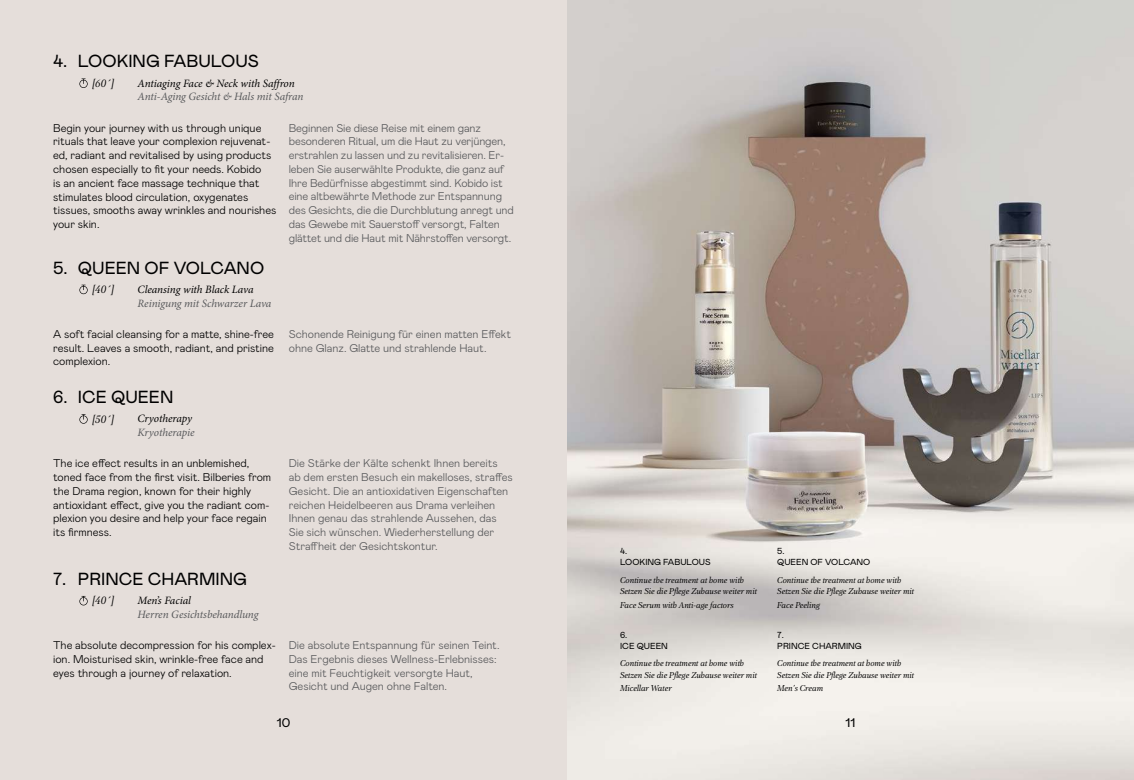
<style>
.page{position:relative;width:1134px;height:780px;background:#fff}
.page>*{position:absolute;margin:0;border:0;box-sizing:border-box;transform-origin:0 0}
.t1{font:17.5px "Mabry Pro";color:#000}
.t2{font:12.5px "Mabry Pro";color:#000;scale:1.07 1}
.t3{font:300 11.25px/13.8px "Mabry Pro";letter-spacing:-.01em;color:#58595b}
.t4{font:300 11.25px/13.8px "Mabry Pro";color:#000}
.t5{font:italic 11.25px "Minion Pro";letter-spacing:-.01em;color:#58595b}
.t6{font:italic 11.25px "Minion Pro";letter-spacing:-.01em;color:#000}
.t7{font:italic 11.25px "PF Regal Text Pro";color:#000}
.t8{font:italic 8.75px/11.2px "PF Regal Text Pro";color:#000}
.t9{font:8.75px/11.2px "Mabry Pro";color:#000}
</style>
<div class="page">
<img style="left:567px;top:0;width:567px;height:780px">
<div style="left:0;top:0;width:567px;height:780px;background:#e5deda"></div>
<svg style="left:79px;top:285px;width:9px;height:9px"></svg>
<svg style="left:79px;top:414px;width:9px;height:9px"></svg>
<svg style="left:79px;top:596px;width:9px;height:9px"></svg>
<svg style="left:79px;top:78px;width:9px;height:10px"></svg>
<h1 class="t1" style="left:53px;top:49px;width:207px">4. LOOKING FABULOUS</h1>
<p class="t7" style="left:92px;top:77px;width:23px">[60΄]</p>
<p class="t6" style="left:138px;top:75px;width:159px">Antiaging Face &amp; Neck with Saffron</p>
<p class="t5" style="left:138px;top:89px;width:167px">Anti-Aging Gesicht &amp; Hals mit Safran</p>
<p class="t4" style="left:53px;top:120px;width:225px">Begin your journey with us through unique rituals that leave your complexion rejuvenat&shy;ed, radiant and revitalised by using products chosen especially to fit your needs. Kobido<br>is an ancient face massage technique that stimulates blood circulation, oxygenates tissues, smooths away wrinkles and nourishes your skin.</p>
<p class="t3" style="left:289px;top:120px;width:227px">Beginnen Sie diese Reise mit einem ganz besonderen Ritual, um die Haut zu verjüngen, erstrahlen zu lassen und zu revitalisieren. Er&shy;leben Sie auserwählte Produkte, die ganz auf Ihre Bedürfnisse abgestimmt sind. Kobido ist eine altbewährte Methode zur Entspannung des Gesichts, die die Durchblutung anregt und das Gewebe mit Sauerstoff versorgt, Falten glättet und die Haut mit Nährstoffen versorgt.</p>
<h1 class="t1" style="left:53px;top:256px;width:213px">5. QUEEN OF VOLCANO</h1>
<p class="t7" style="left:92px;top:284px;width:23px">[40΄]</p>
<p class="t6" style="left:138px;top:281px;width:118px">Cleansing with Black Lava</p>
<p class="t5" style="left:138px;top:295px;width:135px">Reinigung mit Schwarzer Lava</p>
<p class="t4" style="left:53px;top:326px;width:222px;text-align:justify">A soft facial cleansing for a matte, shine-free result. Leaves a smooth, radiant, and pristine complexion.</p>
<p class="t3" style="left:289px;top:326px;width:224px">Schonende Reinigung für einen matten Effekt ohne Glanz. Glatte und strahlende Haut.</p>
<h1 class="t1" style="left:53px;top:384px;width:122px">6. ICE QUEEN</h1>
<p class="t7" style="left:92px;top:413px;width:23px">[50΄]</p>
<p class="t6" style="left:138px;top:411px;width:56px">Cryotherapy</p>
<p class="t5" style="left:138px;top:425px;width:59px">Kryotherapie</p>
<p class="t4" style="left:53px;top:456px;width:220px">The ice effect results in an unblemished, toned face from the first visit. Bilberies from the Drama region, known for their highly antioxidant effect, give you the radiant com&shy;plexion you desire and help your face regain its firmness.</p>
<p class="t3" style="left:289px;top:456px;width:225px">Die Stärke der Kälte schenkt Ihnen bereits<br>ab dem ersten Besuch ein makelloses, straffes Gesicht. Die an antioxidativen Eigenschaften reichen Heidelbeeren aus Drama verleihen Ihnen genau das strahlende Aussehen, das Sie sich wünschen. Wiederherstellung der Straffheit der Gesichtskontur.</p>
<h1 class="t1" style="left:53px;top:566px;width:195px">7. PRINCE CHARMING</h1>
<p class="t7" style="left:92px;top:595px;width:23px">[40΄]</p>
<p class="t6" style="left:138px;top:592px;width:55px">Men’s Facial</p>
<p class="t5" style="left:138px;top:606px;width:122px">Herren Gesichtsbehandlung</p>
<p class="t4" style="left:53px;top:637px;width:224px">The absolute decompression for his complex&shy;ion. Moisturised skin, wrinkle-free face and eyes through a journey of relaxation.</p>
<p class="t3" style="left:289px;top:637px;width:212px">Die absolute Entspannung für seinen Teint.<br>Das Ergebnis dieses Wellness-Erlebnisses: eine mit Feuchtigkeit versorgte Haut, Gesicht und Augen ohne Falten.</p>
<p class="t9" style="left:620px;top:545px;width:92px">4.<br>LOOKING FABULOUS</p>
<p class="t9" style="left:777px;top:545px;width:95px">5.<br>QUEEN OF VOLCANO</p>
<p class="t8" style="left:620px;top:574px;width:138px">Continue the treatment at home with<br>Setzen Sie die Pflege Zuhause weiter mit</p>
<p class="t8" style="left:620px;top:599px;width:115px">Face Serum with Anti-age factors</p>
<p class="t9" style="left:620px;top:628px;width:49px">6.<br>ICE QUEEN</p>
<p class="t8" style="left:777px;top:574px;width:138px">Continue the treatment at home with<br>Setzen Sie die Pflege Zuhause weiter mit</p>
<p class="t8" style="left:777px;top:599px;width:44px">Face Peeling</p>
<p class="t9" style="left:777px;top:628px;width:86px">7.<br>PRINCE CHARMING</p>
<p class="t8" style="left:620px;top:658px;width:138px">Continue the treatment at home with<br>Setzen Sie die Pflege Zuhause weiter mit</p>
<p class="t8" style="left:620px;top:683px;width:53px">Micellar Water</p>
<p class="t8" style="left:777px;top:658px;width:138px">Continue the treatment at home with<br>Setzen Sie die Pflege Zuhause weiter mit</p>
<p class="t8" style="left:777px;top:683px;width:48px">Men’s Cream</p>
<p class="t2" style="left:277px;top:713px;width:14px">10</p>
<p class="t2" style="left:845px;top:713px;width:11px">11</p>
</div>
